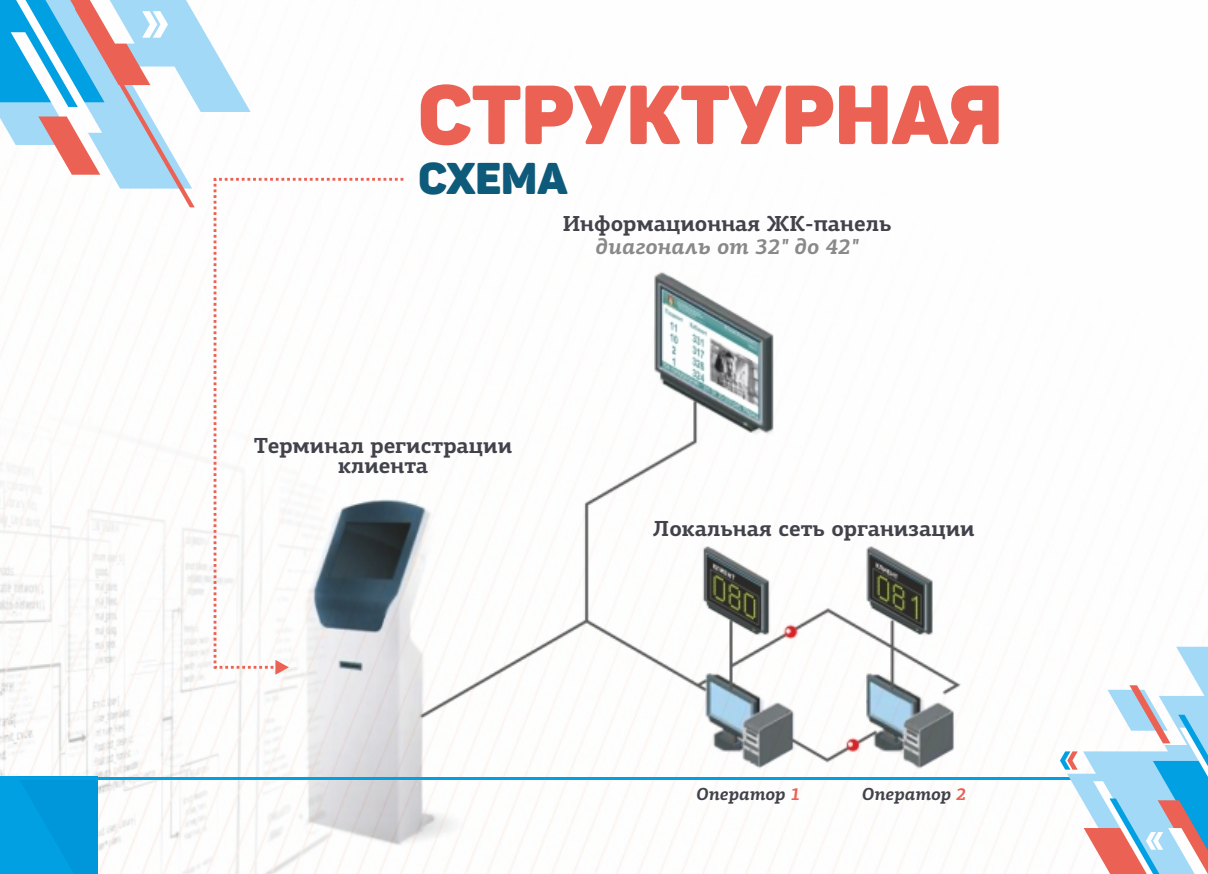
<style>
.page{position:relative;width:1208px;height:874px;background:#fff}
.page>*{position:absolute;margin:0;border:0;box-sizing:border-box;transform-origin:0 0}
.t1{font:82.4px "Panton Black Caps";color:#eb6154}
.t2{font:43.8px "Panton Black Caps";color:#0d5a7a}
.t3{font:700 21.8px/20.4px "PF Agora Slab Pro";color:#42424b;text-align:center}
.t4{font:italic 700 21.8px "PF Agora Slab Pro";color:#898989}
.t5{font:italic 700 17.4px "PF Agora Slab Pro";color:#42424b}
.s1{color:#eb6154}
</style>
<div class="page">
<img style="left:0;top:177px;width:1060px;height:696px">
<svg style="left:0;top:779px;width:97px;height:94px;background:#009ade"></svg>
<hr style="left:0;top:776px;width:1208px;height:3px;background:#00a0e3">
<svg style="left:1060px;top:646px;width:148px;height:227px"></svg>
<svg style="left:195px;top:16px;width:56px;height:172px"></svg>
<svg style="left:0;top:0;width:195px;height:207px"></svg>
<svg style="left:214px;top:178px;width:189px;height:496px"></svg>
<h1 class="t1" style="left:418px;top:83px;width:586px">Структурная</h1>
<h2 class="t2" style="left:418px;top:162px;width:150px">схема</h2>
<p class="t3" style="left:563px;top:215px;width:330px">Информационная ЖК-панель</p>
<p class="t4" style="left:595px;top:237px;width:264px">диагональ от 32" до 42"</p>
<p class="t3" style="left:254px;top:436px;width:260px">Терминал регистрации клиента</p>
<p class="t3" style="left:653px;top:520px;width:323px">Локальная сеть организации</p>
<p class="t5" style="left:696px;top:786px;width:106px">Оператор <span class="s1">1</span></p>
<p class="t5" style="left:862px;top:786px;width:106px">Оператор <span class="s1">2</span></p>
</div>
